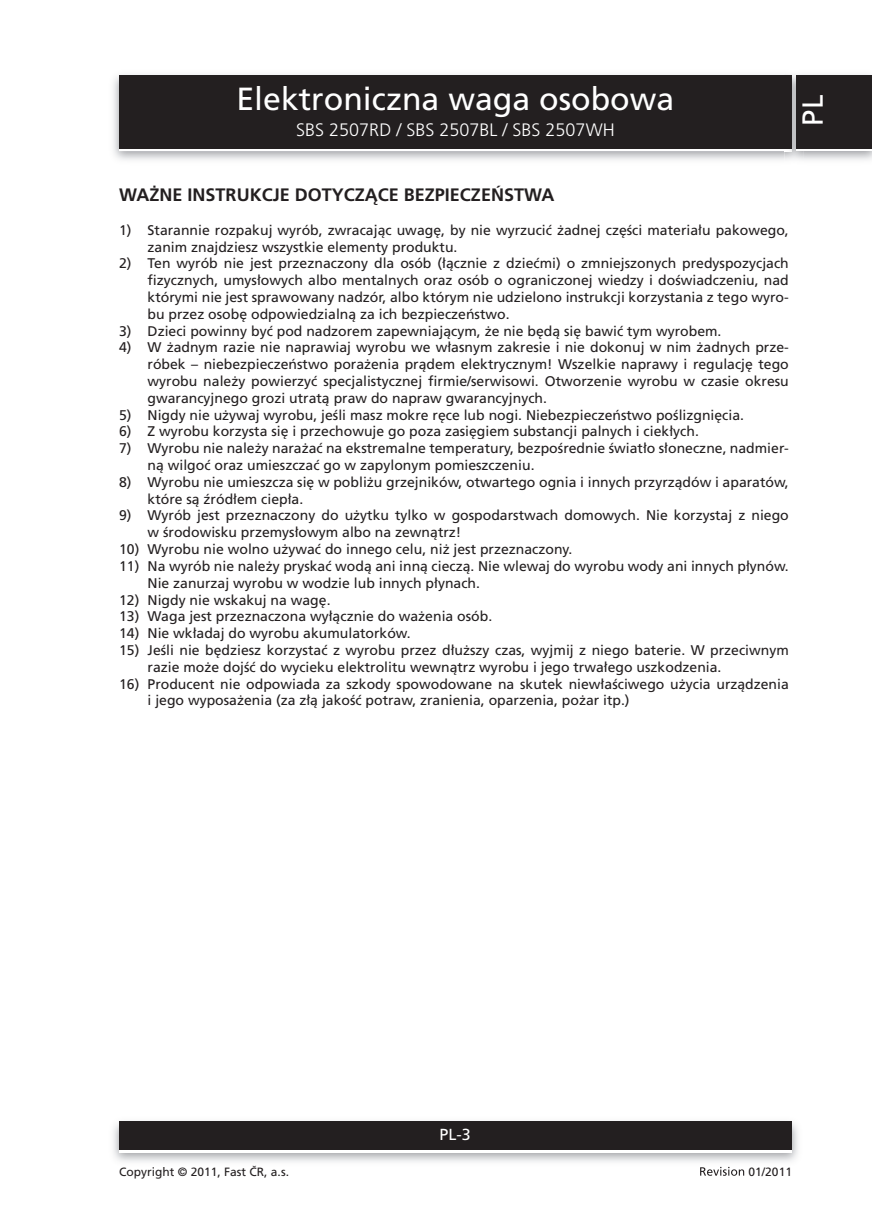
<style>
.page{position:relative;width:874px;height:1225px;background:#fff}
.page>*{position:absolute;margin:0;border:0;box-sizing:border-box;transform-origin:0 0}
.t1{font:32px "Frutiger CE";color:#fff}
.t2{font:29px "Frutiger CE";color:#fff}
.t3{font:700 18px "Frutiger CE";color:#231f20}
.t4{font:300 18px "Frutiger CE";color:#fff}
.t5{font:16px "Frutiger CE";color:#fff}
.t6{font:14px/16.8px "Frutiger CE";color:#231f20}
.t7{font:12px "Frutiger CE";color:#231f20}
</style>
<div class="page">
<div style="left:119px;top:78px;width:672px;height:73px;background:linear-gradient(to right,#231f20,#231f20)"></div>
<div style="left:119px;top:75px;width:672px;height:73px;background:#231f20"></div>
<img style="left:113px;top:1121px;width:685px;height:41px">
<div style="left:119px;top:1124px;width:672px;height:28px;background:linear-gradient(to right,#fff,#fff)"></div>
<div style="left:119px;top:1121px;width:672px;height:28px;background:#231f20"></div>
<img style="left:784px;top:72px;width:18px;height:90px">
<svg style="left:784px;top:148px;width:7px;height:3px"></svg>
<img style="left:784px;top:75px;width:7px;height:3px">
<img style="left:784px;top:78px;width:7px;height:70px">
<div style="left:795px;top:78px;width:75px;height:73px;background:linear-gradient(to right,#231f20,#231f20)"></div>
<div style="left:795px;top:75px;width:75px;height:73px;background:#231f20"></div>
<svg style="left:700px;top:1166px;width:43px;height:9px"></svg>
<h1 class="t1" style="left:236px;top:86px;width:439px">Elektroniczna waga osobowa</h1>
<p class="t4" style="left:296px;top:122px;width:320px">SBS 2507RD / SBS 2507BL / SBS 2507WH</p>
<h2 class="t2" style="left:800px;top:126px;width:32px;rotate:-90deg">PL</h2>
<p class="t3" style="left:119px;top:188px;width:436px">WAŻNE INSTRUKCJE DOTYCZĄCE BEZPIECZEŃSTWA</p>
<p class="t6" style="left:147px;top:223px;width:642px;text-indent:-28px">1) Starannie rozpakuj wyrób, zwracając uwagę, by nie wyrzucić żadnej części materiału pakowego, zanim znajdziesz wszystkie elementy produktu.</p>
<p class="t6" style="left:147px;top:256px;width:642px;text-align:justify;text-indent:-28px">2) Ten wyrób nie jest przeznaczony dla osób (łącznie z dziećmi) o zmniejszonych predyspozycjach fizycznych, umysłowych albo mentalnych oraz osób o ograniczonej wiedzy i doświadczeniu, nad którymi nie jest sprawowany nadzór, albo którym nie udzielono instrukcji korzystania z tego wyro&shy;bu przez osobę odpowiedzialną za ich bezpieczeństwo.</p>
<p class="t6" style="left:119px;top:323px;width:603px">3) Dzieci powinny być pod nadzorem zapewniającym, że nie będą się bawić tym wyrobem.</p>
<p class="t6" style="left:147px;top:340px;width:642px;text-align:justify;text-indent:-28px">4) W żadnym razie nie naprawiaj wyrobu we własnym zakresie i nie dokonuj w nim żadnych prze&shy;róbek – niebezpieczeństwo porażenia prądem elektrycznym! Wszelkie naprawy i regulację tego wyrobu należy powierzyć specjalistycznej firmie/serwisowi. Otworzenie wyrobu w czasie okresu gwarancyjnego grozi utratą praw do napraw gwarancyjnych.</p>
<p class="t6" style="left:119px;top:407px;width:626px">5) Nigdy nie używaj wyrobu, jeśli masz mokre ręce lub nogi. Niebezpieczeństwo poślizgnięcia.</p>
<p class="t6" style="left:119px;top:424px;width:581px">6) Z wyrobu korzysta się i przechowuje go poza zasięgiem substancji palnych i ciekłych.</p>
<p class="t6" style="left:147px;top:441px;width:642px;text-indent:-28px">7) Wyrobu nie należy narażać na ekstremalne temperatury, bezpośrednie światło słoneczne, nadmier&shy;ną wilgoć oraz umieszczać go w zapylonym pomieszczeniu.</p>
<p class="t6" style="left:147px;top:475px;width:642px;text-indent:-28px">8) Wyrobu nie umieszcza się w pobliżu grzejników, otwartego ognia i innych przyrządów i aparatów, które są źródłem ciepła.</p>
<p class="t6" style="left:147px;top:508px;width:642px;text-indent:-28px">9) Wyrób jest przeznaczony do użytku tylko w gospodarstwach domowych. Nie korzystaj z niego w środowisku przemysłowym albo na zewnątrz!</p>
<p class="t6" style="left:119px;top:542px;width:454px">10) Wyrobu nie wolno używać do innego celu, niż jest przeznaczony.</p>
<p class="t6" style="left:147px;top:559px;width:642px;text-indent:-28px">11) Na wyrób nie należy pryskać wodą ani inną cieczą. Nie wlewaj do wyrobu wody ani innych płynów.<br>Nie zanurzaj wyrobu w wodzie lub innych płynach.</p>
<p class="t6" style="left:119px;top:592px;width:213px">12) Nigdy nie wskakuj na wagę.</p>
<p class="t6" style="left:119px;top:609px;width:374px">13) Waga jest przeznaczona wyłącznie do ważenia osób.</p>
<p class="t6" style="left:119px;top:626px;width:293px">14) Nie wkładaj do wyrobu akumulatorków.</p>
<p class="t6" style="left:147px;top:643px;width:642px;text-indent:-28px">15) Jeśli nie będziesz korzystać z wyrobu przez dłuższy czas, wyjmij z niego baterie. W przeciwnym razie może dojść do wycieku elektrolitu wewnątrz wyrobu i jego trwałego uszkodzenia.</p>
<p class="t6" style="left:147px;top:676px;width:642px;text-indent:-28px">16) Producent nie odpowiada za szkody spowodowane na skutek niewłaściwego użycia urządzenia i jego wyposażenia (za złą jakość potraw, zranienia, oparzenia, pożar itp.)</p>
<p class="t5" style="left:439px;top:1128px;width:33px">PL-3</p>
<p class="t7" style="left:119px;top:1167px;width:171px">Copyright © 2011, Fast ČR, a.s.</p>
<p class="t7" style="left:748px;top:1166px;width:45px">01/2011</p>
</div>
